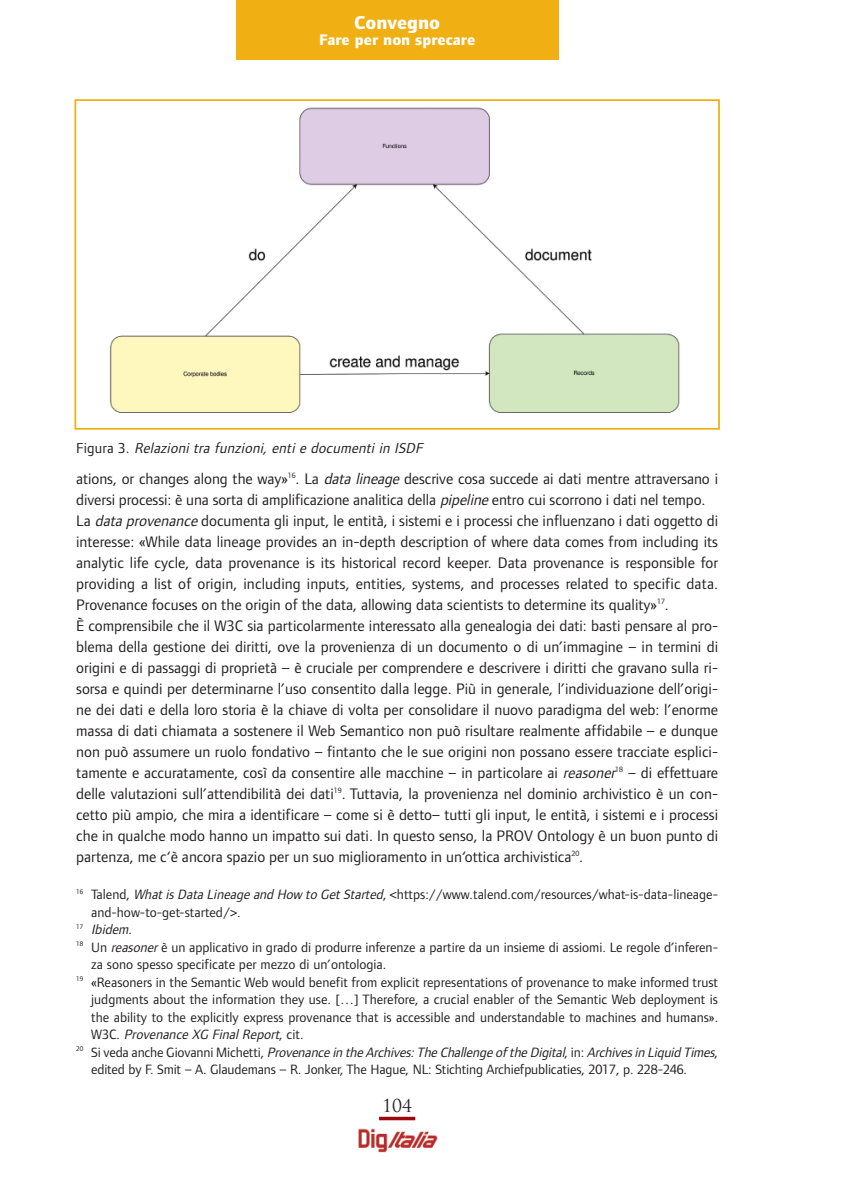
<style>
.page{position:relative;width:844px;height:1191px;background:#fff}
.page>*{position:absolute;margin:0;border:0;box-sizing:border-box;transform-origin:0 0}
.t1{font:800 19.25px "Foundry Form Sans";color:#fff}
.t2{font:17.5px "Trajan Pro";color:#231f20}
.t3{font:15.75px/21px "Foundry Form Sans";color:#231f20}
.t4{font:800 15.75px "Foundry Form Sans";color:#fff}
.t5{font:italic 14.88px "Foundry Form Sans";color:#231f20}
.t6{font:14px "Foundry Form Sans";color:#231f20}
.t7{font:italic 14px "Foundry Form Sans";color:#231f20}
.s1{font-style:normal}
.s2{font-style:italic}
</style>
<div class="page">
<div style="left:236px;top:0;width:322px;height:60px;background:#f0af13"></div>
<img style="left:358px;top:1128px;width:80px;height:24px">
<svg style="left:379px;top:1116px;width:36px;height:4px"></svg>
<img style="left:109px;top:107px;width:571px;height:306px">
<div style="left:74px;top:99px;width:645px;height:331px;border:2px solid #f0af13"></div>
<p class="t1" style="left:354px;top:12px;width:87px">Convegno</p>
<p class="t4" style="left:319px;top:31px;width:158px">Fare per non sprecare</p>
<p class="t5" style="left:76px;top:442px;width:350px"><span class="s1">F i g u r a 3 .</span> Relazioni tra funzioni, enti e documenti in ISDF</p>
<p class="t3" style="left:76px;top:469px;width:643px">ations, or changes along the way»<sup>16</sup>. La <span class="s2">data lineage</span> descrive cosa succede ai dati mentre attraversano i diversi processi: è una sorta di amplificazione analitica della <span class="s2">pipeline</span>entro cui scorrono i dati nel tempo.<br>La <span class="s2">dataprovenance</span>documenta gli input, le entità, i sistemi e i processi che influenzano i dati oggetto di interesse: «While data lineage provides an in-depth description of where data comes from including its analytic life cycle, data provenance is its historical record keeper. Data provenance is responsible for providing a list of origin, including inputs, entities, systems, and processes related to specific data.<br>Provenance focuses on the origin of the data, allowing data scientists to determine its quality»<sup>17</sup>.<br>È comprensibile che il W3C sia particolarmente interessato alla genealogia dei dati: basti pensare al pro&shy;blema della gestione dei diritti, ove la provenienza di un documento o di un’immagine – in termini di origini e di passaggi di proprietà – è cruciale per comprendere e descrivere i diritti che gravano sulla ri&shy;sorsa e quindi per determinarne l’uso consentito dalla legge. Più in generale, l’individuazione dell’origi&shy;ne dei dati e della loro storia è la chiave di volta per consolidare il nuovo paradigma del web: l’enorme massa di dati chiamata a sostenere il Web Semantico non può risultare realmente affidabile – e dunque non può assumere un ruolo fondativo – fintanto che le sue origini non possano essere tracciate esplici&shy;tamente e accuratamente, così da consentire alle macchine – in particolare ai <span class="s2">reasoner</span><sup>18</sup> – di effettuare delle valutazioni sull’attendibilità dei dati<sup>19</sup>. Tuttavia, la provenienza nel dominio archivistico è un con&shy;cetto più ampio, che mira a identificare – come si è detto– tutti gli input, le entità, i sistemi e i processi che in qualche modo hanno un impatto sui dati. In questo senso, la PROV Ontology è un buon punto di partenza, me c‘è ancora spazio per un suo miglioramento in un‘ottica archivistica<sup>20</sup>.</p>
<p class="t6" style="left:76px;top:889px;width:643px"><sup>16</sup> Talend, <span class="s2">WhatisDataLineageandHowtoGetStarted</span>, &lt;https://www.talend.com/resources/what-is-data-lineage-</p>
<p class="t6" style="left:91px;top:907px;width:151px">and-how-to-get-started/&gt;.</p>
<p class="t7" style="left:76px;top:924px;width:57px"><sup>1</sup> <sup>7</sup> Ibidem<span class="s1">.</span></p>
<p class="t6" style="left:76px;top:942px;width:643px"><sup>18</sup> Un <span class="s2">reasoner</span>è un applicativo in grado di produrre inferenze a partire da un insieme di assiomi. Le regole d’inferen-</p>
<p class="t6" style="left:91px;top:959px;width:297px">za sono spesso specificate per mezzo di un’ontologia.</p>
<p class="t6" style="left:76px;top:977px;width:643px"><sup>19</sup> «Reasoners in the Semantic Web would benefit from explicit representations of provenance to make informed trust</p>
<p class="t6" style="left:91px;top:994px;width:628px">judgments about the information they use. […] Therefore, a crucial enabler of the Semantic Web deployment is</p>
<p class="t6" style="left:91px;top:1012px;width:628px">the ability to the explicitly express provenance that is accessible and understandable to machines and humans».</p>
<p class="t7" style="left:91px;top:1029px;width:214px"><span class="s1">W 3 C .</span> Provenance XG Final Report<span class="s1">, c i t .</span></p>
<p class="t7" style="left:76px;top:1047px;width:643px"><sup>2</sup> <sup>0</sup> <span class="s1">S i v e d a a n c h e G i o v a n n i M i c h e tt i ,</span> Provenance in the Archives: The Challenge of the Digital<span class="s1">, i n :</span> Archives in Liquid Times<span class="s1">,</span></p>
<p class="t6" style="left:91px;top:1064px;width:597px">edited by F. Smit – A. Glaudemans – R. Jonker, The Hague, NL: Stichting Archiefpublicaties, 2017, p. 228-246.</p>
<p class="t2" style="left:382px;top:1099px;width:31px">104</p>
</div>
